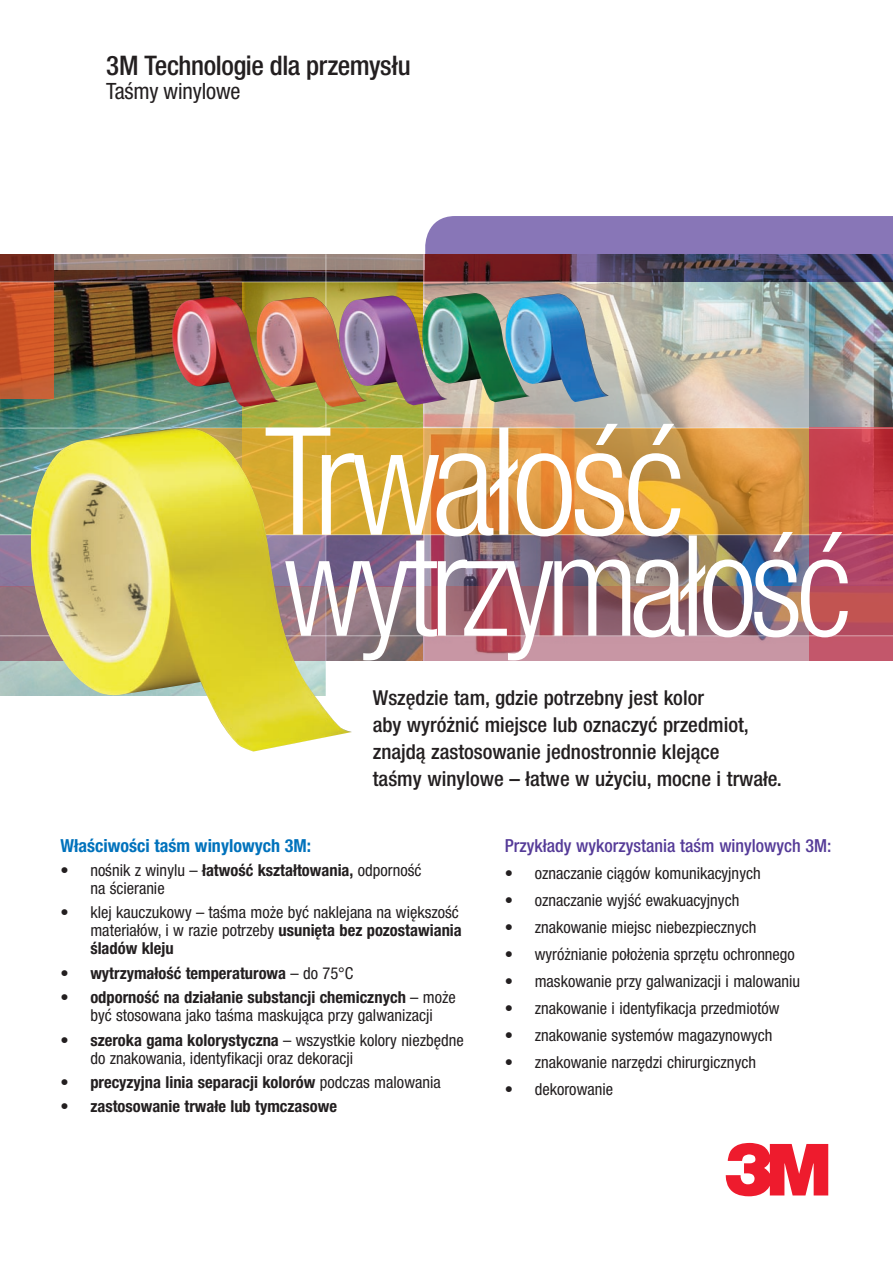
<style>
.page{position:relative;width:893px;height:1263px;background:#fff}
.page>*{position:absolute;margin:0;border:0;box-sizing:border-box;transform-origin:0 0}
.t1{font:300 condensed 150px "Helvetica Neue LT Pro";letter-spacing:-.04em;color:#fff}
.t2{font:300 condensed 140.4px "Helvetica Neue LT Pro";letter-spacing:-.045em;color:#fff;scale:.96 1}
.t3{font:75px "Logo 3 M Font";color:#ee1b2d}
.t4{font:500 condensed 27px "Helvetica Neue LT Pro";letter-spacing:-.015em;color:#231f20}
.t5{font:condensed 22.5px "Helvetica Neue LT Pro";letter-spacing:-.01em;color:#231f20}
.t6{font:500 condensed 20.55px/27px "Helvetica Neue LT Pro";color:#231f20}
.t7{font:500 condensed 18px "Helvetica Neue LT Pro";color:#553b98}
.t8{font:700 condensed 18px "Helvetica Neue LT Pro";color:#0072bc}
.t9{font:condensed 16.5px/18px "Helvetica Neue LT Pro";color:#231f20}
.t10{font:700 condensed 16.5px "Helvetica Neue LT Pro";color:#231f20}
.s1{font-weight:700}
.s2{font-weight:400}
</style>
<div class="page">
<img style="left:0;top:283px;width:242px;height:251px">
<div style="left:425px;top:216px;width:468px;height:38px;background:#8876b7"></div>
<svg style="left:242px;top:283px;width:181px;height:145px;background:#a9a83d"></svg>
<svg style="left:0;top:283px;width:54px;height:116px;background:#c95428"></svg>
<img style="left:809px;top:282px;width:84px;height:145px">
<svg style="left:809px;top:427px;width:84px;height:107px;background:#c83d4b"></svg>
<img style="left:0;top:254px;width:893px;height:28px">
<svg style="left:424px;top:282px;width:385px;height:146px;background:#c3bfb3"></svg>
<svg style="left:54px;top:254px;width:369px;height:15px;background:#9b877f"></svg>
<hr style="left:423px;top:254px;width:1px;height:532px;background:#fff">
<hr style="left:326px;top:254px;width:1px;height:532px;background:#fff">
<hr style="left:0;top:282px;width:586px;height:1px;background:#fff">
<hr style="left:0;top:428px;width:893px;height:1px;background:#fff">
<img style="left:530px;top:294px;width:79px;height:108px">
<img style="left:172px;top:296px;width:107px;height:111px">
<img style="left:255px;top:297px;width:112px;height:110px">
<img style="left:339px;top:296px;width:109px;height:109px">
<img style="left:422px;top:293px;width:108px;height:109px">
<svg style="left:352px;top:428px;width:457px;height:106px;background:#d8993f"></svg>
<img style="left:0;top:535px;width:893px;height:126px">
<hr style="left:0;top:635px;width:893px;height:1px;background:#fff">
<img style="left:31px;top:428px;width:321px;height:323px">
<h3 class="t4" style="left:106px;top:49px;width:306px">3M Technologie dla przemysłu</h3>
<h3 class="t5" style="left:106px;top:77px;width:136px">Taśmy winylowe</h3>
<h1 class="t1" style="left:265px;top:395px;width:422px">Trwałość</h1>
<h2 class="t2" style="left:284px;top:505px;width:593px">wytrzymałość</h2>
<p class="t6" style="left:373px;top:684px;width:410px">Wszędzie tam, gdzie potrzebny jest kolor<br>aby wyróżnić miejsce lub oznaczyć przedmiot, znajdą zastosowanie jednostronnie klejące<br>taśmy winylowe – łatwe w użyciu, mocne i trwałe.</p>
<p class="t8" style="left:61px;top:834px;width:252px">Właściwości taśm winylowych 3M:</p>
<p class="t9" style="left:90px;top:861px;width:333px;text-indent:-30px">• nośnik z winylu – <span class="s1">łatwość kształtowania,</span> odporność na ścieranie</p>
<p class="t9" style="left:90px;top:903px;width:373px;text-indent:-30px">• klej kauczukowy – taśma może być naklejana na większość materiałów, i w razie potrzeby <span class="s1">usunięta bez pozostawiania śladów kleju</span></p>
<p class="t10" style="left:61px;top:963px;width:294px"><span class="s2">•</span> wytrzymałość temperaturowa <span class="s2">– do 75°C</span></p>
<p class="t9" style="left:61px;top:988px;width:397px;text-align:center">• <span class="s1">odporność na działanie substancji chemicznych</span> – może być stosowana jako taśma maskująca przy galwanizacji</p>
<p class="t9" style="left:90px;top:1030px;width:375px;text-indent:-30px">• <span class="s1">szeroka gama kolorystyczna</span> – wszystkie kolory niezbędne do znakowania, identyfikacji oraz dekoracji</p>
<p class="t10" style="left:61px;top:1072px;width:382px"><span class="s2">•</span> precyzyjna linia separacji kolorów <span class="s2">podczas malowania</span></p>
<p class="t10" style="left:61px;top:1096px;width:278px"><span class="s2">•</span> zastosowanie trwałe lub tymczasowe</p>
<p class="t7" style="left:505px;top:834px;width:328px">Przykłady wykorzystania taśm winylowych 3M:</p>
<p class="t9" style="left:505px;top:864px;width:257px">• oznaczanie ciągów komunikacyjnych</p>
<p class="t9" style="left:505px;top:891px;width:236px">• oznaczanie wyjść ewakuacyjnych</p>
<p class="t9" style="left:505px;top:918px;width:253px">• znakowanie miejsc niebezpiecznych</p>
<p class="t9" style="left:505px;top:945px;width:291px">• wyróżnianie położenia sprzętu ochronnego</p>
<p class="t9" style="left:505px;top:972px;width:297px">• maskowanie przy galwanizacji i malowaniu</p>
<p class="t9" style="left:505px;top:999px;width:276px">• znakowanie i identyfikacja przedmiotów</p>
<p class="t9" style="left:505px;top:1026px;width:269px">• znakowanie systemów magazynowych</p>
<p class="t9" style="left:505px;top:1053px;width:253px">• znakowanie narzędzi chirurgicznych</p>
<p class="t9" style="left:505px;top:1080px;width:110px">• dekorowanie</p>
<h3 class="t3" style="left:726px;top:1133px;width:121px">3</h3>
</div>
